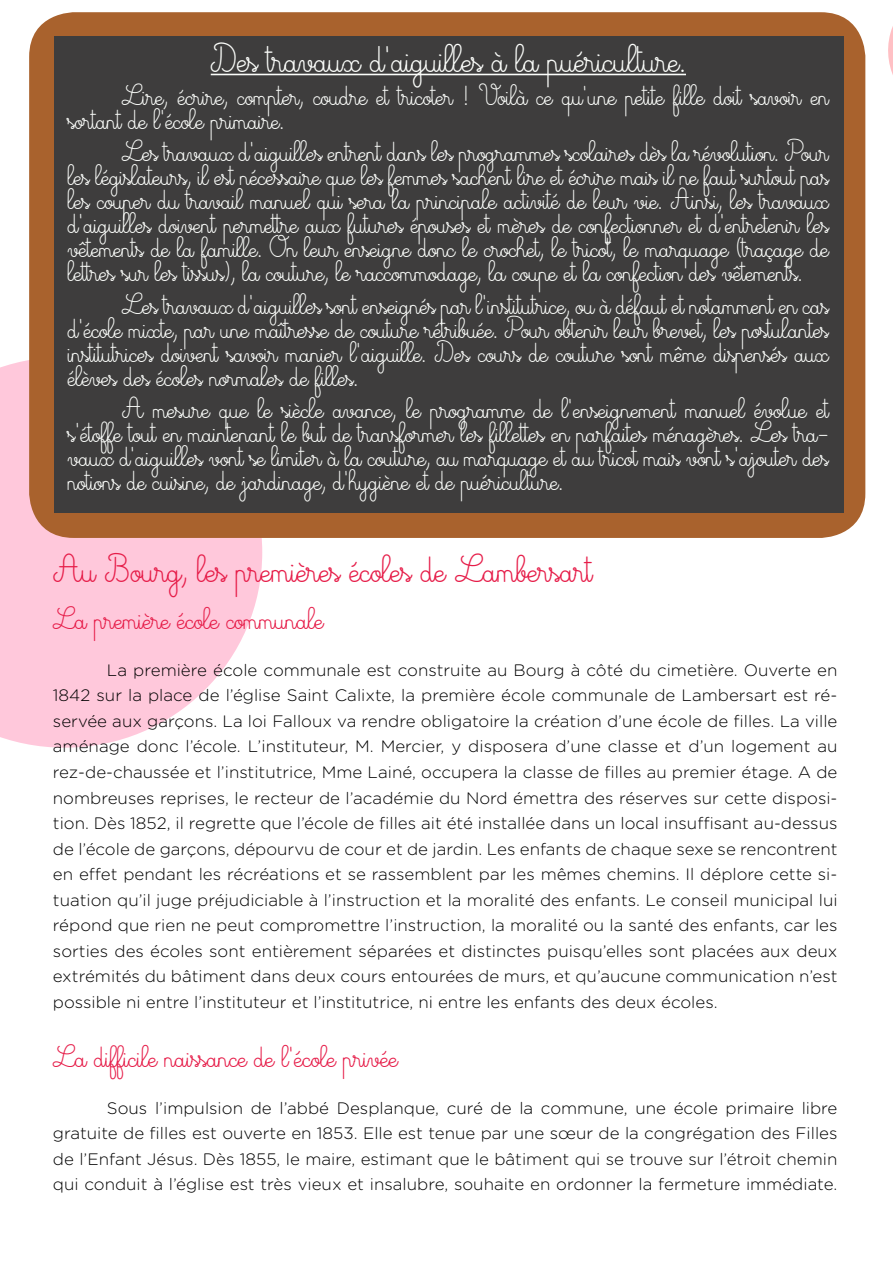
<style>
.page{position:relative;width:893px;height:1263px;background:#fff}
.page>*{position:absolute;margin:0;border:0;box-sizing:border-box;transform-origin:0 0}
.t1{font:38.25px "Glam Queen";color:#fbfdfa}
.t2{font:37.5px "Glam Queen";color:#e61d49}
.t3{font:30px "Glam Queen";color:#e61d49}
.t4{font:28.35px/24px "Glam Queen";color:#fbfdfa;text-align:justify}
.t5{font:300 16.5px/25.5px "Gotham Rounded";color:#000;text-align:justify}
</style>
<div class="page">
<svg style="left:0;top:360px;width:262px;height:388px;background:#fecfe0"></svg>
<svg style="left:888px;top:26px;width:5px;height:49px"></svg>
<div style="left:29px;top:12px;width:836px;height:526px;background:#a9622d;border-radius:45px"></div>
<div style="left:54px;top:37px;width:789px;height:476px;background:#3e3d3d"></div>
<hr style="left:211px;top:74px;width:475px;height:1px;background:#fbfdfa">
<h1 class="t1" style="left:211px;top:34px;width:477px">Des travaux d’aiguilles à la puériculture.</h1>
<h3 class="t4" style="left:68px;top:85px;width:762px;text-indent:54px">Lire, écrire, compter, coudre et tricoter ! Voilà ce qu’une petite fille doit savoir en sortant de l’école primaire.</h3>
<p class="t4" style="left:68px;top:141px;width:762px;text-indent:54px">Les travaux d’aiguilles entrent dans les programmes scolaires dès la révolution. Pour les législateurs, il est nécessaire que les femmes sachent lire et écrire mais il ne faut surtout pas les couper du travail manuel qui sera la principale activité de leur vie. Ainsi, les travaux d’aiguilles doivent permettre aux futures épouses et mères de confectionner et d’entretenir les vêtements de la famille. On leur enseigne donc le crochet, le tricot, le marquage (traçage de lettres sur les tissus), la couture, le raccommodage, la coupe et la confection des vêtements.</p>
<p class="t4" style="left:68px;top:294px;width:762px;text-indent:54px">Les travaux d’aiguilles sont enseignés par l’institutrice, ou à défaut et notamment en cas d’école mixte, par une maîtresse de couture rétribuée. Pour obtenir leur brevet, les postulantes institutrices doivent savoir manier l’aiguille. Des cours de couture sont même dispensés aux élèves des écoles normales de filles.</p>
<p class="t4" style="left:68px;top:398px;width:762px;text-indent:54px">A mesure que le siècle avance, le programme de l’enseignement manuel évolue et s’étoffe tout en maintenant le but de transformer les fillettes en parfaites ménagères. Les tra&shy;vaux d’aiguilles vont se limiter à la couture, au marquage et au tricot mais vont s’ajouter des notions de cuisine, de jardinage, d’hygiène et de puériculture.</p>
<h2 class="t2" style="left:53px;top:545px;width:541px">Au Bourg, les premières écoles de Lambersart</h2>
<h3 class="t3" style="left:53px;top:599px;width:272px">La première école communale</h3>
<p class="t5" style="left:53px;top:657px;width:786px;text-indent:54px">La première école communale est construite au Bourg à côté du cimetière. Ouverte en 1842 sur la place de l’église Saint Calixte, la première école communale de Lambersart est ré&shy;servée aux garçons. La loi Falloux va rendre obligatoire la création d’une école de filles. La ville aménage donc l’école. L’instituteur, M. Mercier, y disposera d’une classe et d’un logement au rez-de-chaussée et l’institutrice, Mme Lainé, occupera la classe de filles au premier étage. A de nombreuses reprises, le recteur de l’académie du Nord émettra des réserves sur cette disposi&shy;tion. Dès 1852, il regrette que l’école de filles ait été installée dans un local insuffisant au-dessus de l’école de garçons, dépourvu de cour et de jardin. Les enfants de chaque sexe se rencontrent en effet pendant les récréations et se rassemblent par les mêmes chemins. Il déplore cette si&shy;tuation qu’il juge préjudiciable à l’instruction et la moralité des enfants. Le conseil municipal lui répond que rien ne peut compromettre l’instruction, la moralité ou la santé des enfants, car les sorties des écoles sont entièrement séparées et distinctes puisqu’elles sont placées aux deux extrémités du bâtiment dans deux cours entourées de murs, et qu’aucune communication n’est possible ni entre l’instituteur et l’institutrice, ni entre les enfants des deux écoles.</p>
<h3 class="t3" style="left:53px;top:1037px;width:346px">La difficile naissance de l’école privée</h3>
<p class="t5" style="left:53px;top:1094px;width:786px;text-indent:54px">Sous l’impulsion de l’abbé Desplanque, curé de la commune, une école primaire libre gratuite de filles est ouverte en 1853. Elle est tenue par une sœur de la congrégation des Filles de l’Enfant Jésus. Dès 1855, le maire, estimant que le bâtiment qui se trouve sur l’étroit chemin qui conduit à l’église est très vieux et insalubre, souhaite en ordonner la fermeture immédiate.</p>
</div>
